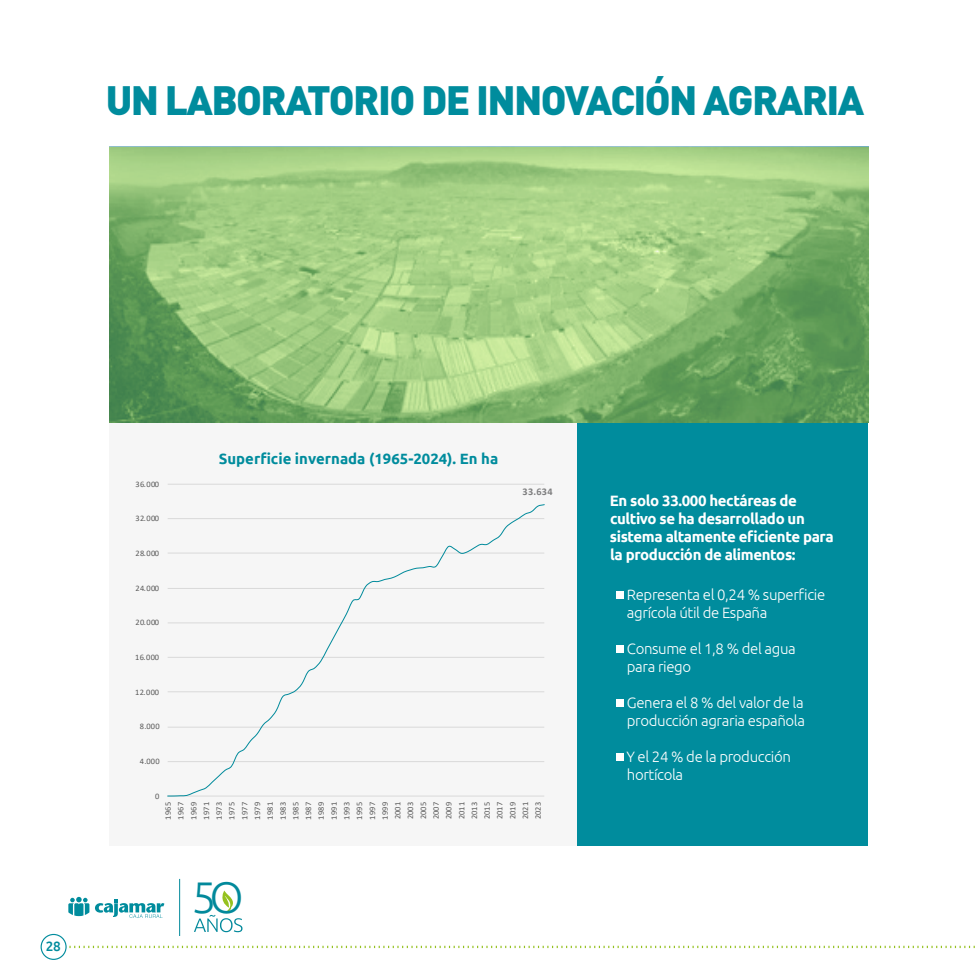
<style>
.page{position:relative;width:978px;height:978px;background:#fff}
.page>*{position:absolute;margin:0;border:0;box-sizing:border-box;transform-origin:0 0}
.t1{font:300 44.25px "Ubuntu";color:#02899b}
.t2{font:900 40.5px "DIN Pro";letter-spacing:-.04em;color:#008c9d}
.t3{font:300 15px/18px "Ubuntu";letter-spacing:-.025em;color:#fff}
.t4{font:700 15px/18px "Ubuntu";letter-spacing:-.025em;color:#fff}
.t5{font:700 14.85px "Ubuntu";color:#008c9d}
.t6{font:500 13.5px "Ubuntu";color:#008c9d}
.t7{font:700 10.2px "Calibri";color:#7f7f80}
.t8{font:8.4px/12.8px "Calibri";letter-spacing:.05em;color:#5a5a5a;text-align:justify}
</style>
<div class="page">
<div style="left:577px;top:408px;width:291px;height:438px;background:#008c9d"></div>
<div style="left:109px;top:423px;width:468px;height:423px;background:#f6f6f6"></div>
<svg style="left:168px;top:484px;width:376px;height:1px"></svg>
<hr style="left:168px;top:796px;width:376px;height:1px;background:#d9d9d9">
<svg style="left:167px;top:504px;width:378px;height:292px"></svg>
<div style="left:616px;top:591px;width:8px;height:8px;background:#fff"></div>
<div style="left:616px;top:645px;width:8px;height:7px;background:#fff"></div>
<div style="left:616px;top:699px;width:8px;height:7px;background:#fff"></div>
<div style="left:616px;top:753px;width:8px;height:7px;background:#fff"></div>
<svg style="left:109px;top:147px;width:759px;height:276px;background:#92c178"></svg>
<svg style="left:69px;top:946px;width:906px;height:2px"></svg>
<div style="left:41px;top:934px;width:26px;height:26px;border:1px solid #008c9d;border-radius:50%"></div>
<svg style="left:194px;top:891px;width:48px;height:41px"></svg>
<svg style="left:68px;top:897px;width:21px;height:19px"></svg>
<svg style="left:95px;top:899px;width:69px;height:19px"></svg>
<h2 class="t2" style="left:106px;top:65px;width:760px">UN LABORATORIO DE INNOVACIÓN AGRARIA</h2>
<h3 class="t6" style="left:46px;top:938px;width:16px">28</h3>
<p class="t8" style="left:135px;top:477px;width:25px">36.000</p>
<p class="t8" style="left:135px;top:512px;width:25px">32.000</p>
<p class="t8" style="left:135px;top:547px;width:25px">28.000</p>
<p class="t8" style="left:135px;top:581px;width:25px">24.000</p>
<p class="t8" style="left:135px;top:616px;width:25px">20.000</p>
<p class="t8" style="left:135px;top:651px;width:25px">16.000</p>
<p class="t8" style="left:135px;top:685px;width:25px">12.000</p>
<p class="t8" style="left:140px;top:720px;width:22px">8.000</p>
<p class="t8" style="left:140px;top:755px;width:22px">4.000</p>
<p class="t8" style="left:155px;top:789px;width:6px">0</p>
<h3 class="t5" style="left:219px;top:450px;width:281px">Superficie invernada (1965-2024). En ha</h3>
<p class="t7" style="left:522px;top:484px;width:32px">33.634</p>
<p class="t8" style="left:161px;top:819px;width:19px;rotate:-90deg">1965<br>1967<br>1969<br>1971<br>1973<br>1975<br>1977<br>1979<br>1981<br>1983<br>1985<br>1987<br>1989<br>1991<br>1993<br>1995<br>1997<br>1999<br>2001<br>2003<br>2005<br>2007<br>2009<br>2011<br>2013<br>2015<br>2017<br>2019<br>2021<br>2023</p>
<h1 class="t1" style="left:191px;top:870px;width:54px">5O</h1>
<h3 class="t4" style="left:610px;top:491px;width:225px">En solo 33.000 hectáreas de cultivo se ha desarrollado un sistema altamente eficiente para la producción de alimentos:</h3>
<h3 class="t3" style="left:627px;top:585px;width:200px">Representa el 0,24 % superficie agrícola útil de España</h3>
<h3 class="t3" style="left:627px;top:639px;width:170px">Consume el 1,8 % del agua para riego</h3>
<h3 class="t3" style="left:627px;top:693px;width:180px">Genera el 8 % del valor de la producción agraria española</h3>
<h3 class="t3" style="left:626px;top:747px;width:166px">Y el 24 % de la producción hortícola</h3>
</div>
